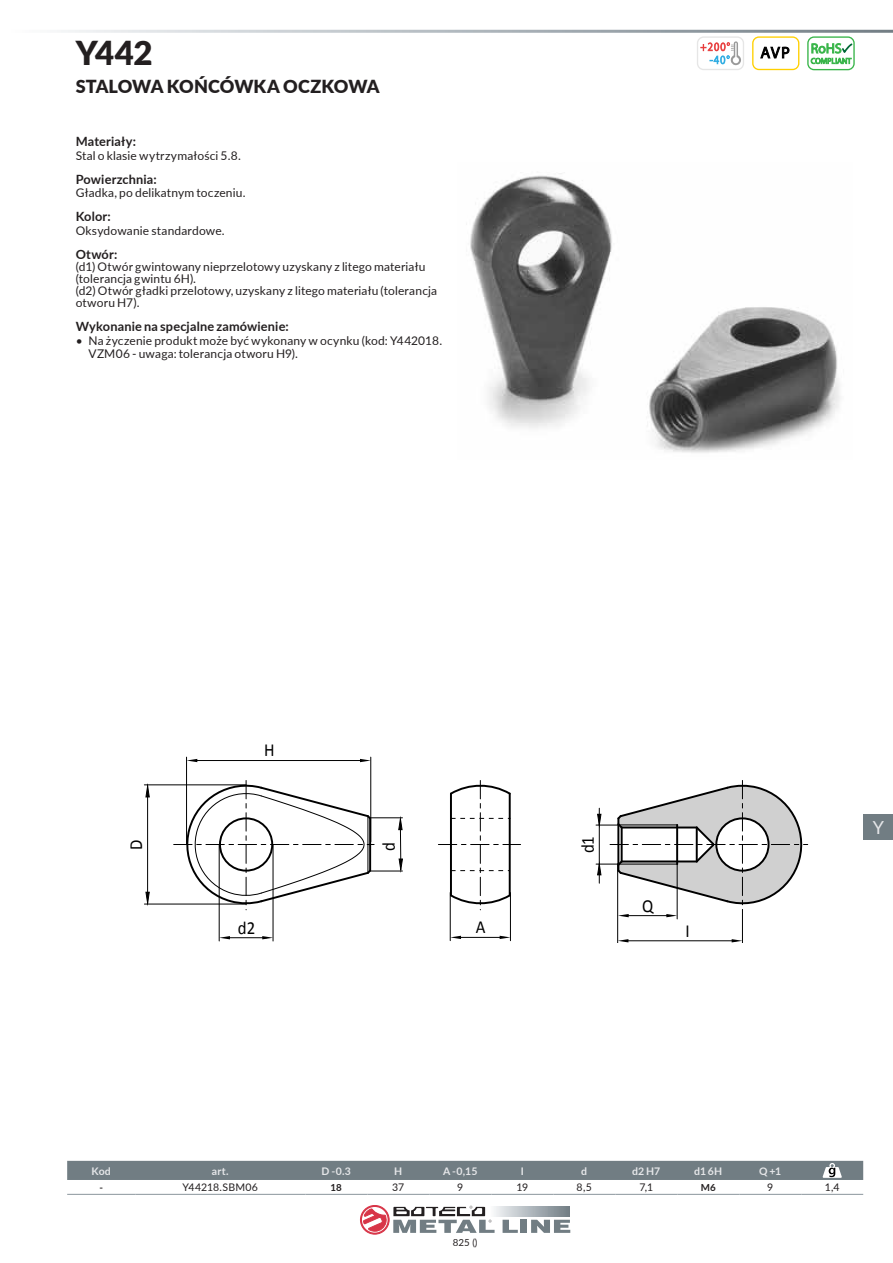
<style>
.page{position:relative;width:893px;height:1263px;background:#fff}
.page>*{position:absolute;margin:0;border:0;box-sizing:border-box;transform-origin:0 0}
.t1{font:900 33px "Lato";color:#231f20}
.t2{font:18.45px "Calibri";color:#000;scale:.91 1}
.t3{font:900 18px "Lato";letter-spacing:-.005em;color:#231f20}
.t4{font:18px "Lato";color:#e6e7e9}
.t5{font:700 12.75px "Lato";letter-spacing:.015em;color:#231f20}
.t6{font:12px/12px "Lato";letter-spacing:.015em;color:#231f20}
.t7{font:700 10.5px "Lato";letter-spacing:.01em;color:#e6e7e9}
.t8{font:10.5px "Lato";color:#231f20}
.t9{font:10.5px "Lato";letter-spacing:.02em;color:#231f20}
.t10{font:700 9.75px "Lato";color:#231f20}
.t11{font:9.75px "Lato";color:#231f20}
</style>
<div class="page">
<svg style="left:697px;top:36px;width:47px;height:34px"></svg>
<svg style="left:752px;top:36px;width:47px;height:34px"></svg>
<svg style="left:807px;top:36px;width:48px;height:34px"></svg>
<img style="left:470px;top:173px;width:370px;height:280px">
<svg style="left:174px;top:779px;width:200px;height:131px"></svg>
<svg style="left:262px;top:936px;width:11px;height:3px"></svg>
<hr style="left:273px;top:844px;width:1px;height:97px;background:#000">
<hr style="left:219px;top:844px;width:1px;height:97px;background:#000">
<hr style="left:228px;top:937px;width:39px;height:1px;background:#000">
<svg style="left:219px;top:936px;width:11px;height:3px"></svg>
<svg style="left:145px;top:786px;width:5px;height:11px"></svg>
<svg style="left:145px;top:892px;width:5px;height:11px"></svg>
<hr style="left:144px;top:904px;width:102px;height:1px;background:#000">
<hr style="left:144px;top:784px;width:102px;height:1px;background:#000">
<hr style="left:147px;top:785px;width:1px;height:119px;background:#000">
<hr style="left:677px;top:864px;width:1px;height:55px;background:#000">
<hr style="left:617px;top:864px;width:1px;height:78px;background:#000">
<svg style="left:360px;top:759px;width:10px;height:3px"></svg>
<hr style="left:370px;top:757px;width:1px;height:85px;background:#000">
<hr style="left:186px;top:757px;width:1px;height:87px;background:#000">
<hr style="left:195px;top:760px;width:170px;height:1px;background:#000">
<svg style="left:187px;top:759px;width:10px;height:3px"></svg>
<svg style="left:732px;top:939px;width:10px;height:3px"></svg>
<hr style="left:742px;top:910px;width:1px;height:32px;background:#000">
<hr style="left:626px;top:940px;width:110px;height:1px;background:#000">
<svg style="left:618px;top:939px;width:10px;height:3px"></svg>
<svg style="left:500px;top:936px;width:10px;height:3px"></svg>
<hr style="left:510px;top:892px;width:1px;height:49px;background:#000">
<hr style="left:450px;top:892px;width:1px;height:49px;background:#000">
<hr style="left:459px;top:937px;width:45px;height:1px;background:#000">
<svg style="left:450px;top:936px;width:11px;height:3px"></svg>
<svg style="left:438px;top:780px;width:83px;height:130px"></svg>
<svg style="left:596px;top:780px;width:213px;height:137px"></svg>
<hr style="left:599px;top:808px;width:1px;height:75px;background:#000">
<svg style="left:398px;top:818px;width:5px;height:12px"></svg>
<svg style="left:399px;top:858px;width:4px;height:12px"></svg>
<hr style="left:371px;top:871px;width:31px;height:1px;background:#000">
<hr style="left:370px;top:817px;width:32px;height:1px;background:#000">
<hr style="left:400px;top:827px;width:1px;height:35px;background:#000">
<hr style="left:67px;top:1194px;width:68px;height:1px;background:#97a1a7">
<hr style="left:135px;top:1194px;width:170px;height:1px;background:#97a1a7">
<hr style="left:305px;top:1194px;width:62px;height:1px;background:#97a1a7">
<hr style="left:367px;top:1194px;width:62px;height:1px;background:#97a1a7">
<hr style="left:429px;top:1194px;width:62px;height:1px;background:#97a1a7">
<hr style="left:491px;top:1194px;width:62px;height:1px;background:#97a1a7">
<hr style="left:553px;top:1194px;width:62px;height:1px;background:#97a1a7">
<hr style="left:615px;top:1194px;width:62px;height:1px;background:#97a1a7">
<hr style="left:677px;top:1194px;width:62px;height:1px;background:#97a1a7">
<hr style="left:739px;top:1194px;width:62px;height:1px;background:#97a1a7">
<hr style="left:801px;top:1194px;width:62px;height:1px;background:#97a1a7">
<div style="left:67px;top:1161px;width:796px;height:19px;background:#717d83"></div>
<svg style="left:360px;top:1205px;width:211px;height:30px"></svg>
<svg style="left:495px;top:1207px;width:75px;height:9px"></svg>
<svg style="left:360px;top:1205px;width:29px;height:29px"></svg>
<div style="left:360px;top:1205px;width:29px;height:29px;border:1px solid #d83548;border-radius:50%"></div>
<svg style="left:362px;top:1207px;width:26px;height:25px"></svg>
<svg style="left:363px;top:1208px;width:24px;height:24px"></svg>
<svg style="left:503px;top:1220px;width:15px;height:13px"></svg>
<div style="left:521px;top:1220px;width:6px;height:13px;background:#717d83"></div>
<svg style="left:531px;top:1220px;width:39px;height:13px"></svg>
<svg style="left:393px;top:1206px;width:102px;height:27px"></svg>
<div style="left:863px;top:814px;width:30px;height:26px;background:#717d83"></div>
<h1 class="t1" style="left:76px;top:28px;width:78px">Y442</h1>
<h3 class="t3" style="left:76px;top:73px;width:305px">STALOWA KOŃCÓWKA OCZKOWA</h3>
<p class="t5" style="left:76px;top:132px;width:62px">Materiały:</p>
<p class="t6" style="left:76px;top:149px;width:167px">Stal o klasie wytrzymałości 5.8.</p>
<p class="t5" style="left:76px;top:170px;width:83px">Powierzchnia:</p>
<p class="t6" style="left:76px;top:187px;width:171px">Gładka, po delikatnym toczeniu.</p>
<p class="t5" style="left:76px;top:207px;width:37px">Kolor:</p>
<p class="t6" style="left:76px;top:224px;width:151px">Oksydowanie standardowe.</p>
<p class="t5" style="left:76px;top:245px;width:43px">Otwór:</p>
<p class="t6" style="left:76px;top:260px;width:363px">(d1) Otwór gwintowany nieprzelotowy uzyskany z litego materiału (tolerancja gwintu 6H).<br>(d2) Otwór gładki przelotowy, uzyskany z litego materiału (tolerancja otworu H7).</p>
<p class="t5" style="left:76px;top:317px;width:215px">Wykonanie na specjalne zamówienie:</p>
<p class="t6" style="left:88px;top:333px;width:355px;line-height:13.5px;text-indent:-13px">• Na życzenie produkt może być wykonany w ocynku (kod: Y442018.<br>VZM06 - uwaga: tolerancja otworu H9).</p>
<h2 class="t2" style="left:123px;top:850px;width:13px;rotate:-90deg">D</h2>
<h2 class="t2" style="left:264px;top:737px;width:13px">H</h2>
<h2 class="t2" style="left:238px;top:915px;width:21px">d2</h2>
<h2 class="t2" style="left:376px;top:851px;width:11px;rotate:-90deg">d</h2>
<h2 class="t2" style="left:575px;top:853px;width:21px;rotate:-90deg">d1</h2>
<h2 class="t2" style="left:642px;top:893px;width:14px">Q</h2>
<h2 class="t2" style="left:476px;top:914px;width:12px">A</h2>
<h2 class="t2" style="left:686px;top:918px;width:6px">I</h2>
<h3 class="t4" style="left:873px;top:815px;width:13px">Y</h3>
<p class="t7" style="left:92px;top:1163px;width:21px">Kod</p>
<p class="t7" style="left:212px;top:1163px;width:18px">art.</p>
<p class="t7" style="left:322px;top:1163px;width:31px">D -0.3</p>
<p class="t7" style="left:394px;top:1163px;width:10px">H</p>
<p class="t7" style="left:443px;top:1163px;width:36px">A -0,15</p>
<p class="t7" style="left:521px;top:1163px;width:5px">I</p>
<p class="t7" style="left:581px;top:1163px;width:7px">d</p>
<p class="t7" style="left:632px;top:1163px;width:30px">d2 H7</p>
<p class="t7" style="left:694px;top:1163px;width:30px">d1 6H</p>
<p class="t7" style="left:759px;top:1163px;width:23px">Q +1</p>
<p class="t10" style="left:99px;top:1180px;width:5px">-</p>
<p class="t9" style="left:182px;top:1180px;width:77px">Y44218.SBM06</p>
<p class="t10" style="left:331px;top:1180px;width:13px">18</p>
<p class="t8" style="left:392px;top:1180px;width:14px">37</p>
<p class="t8" style="left:457px;top:1180px;width:8px">9</p>
<p class="t8" style="left:516px;top:1180px;width:13px">19</p>
<p class="t8" style="left:577px;top:1180px;width:17px">8,5</p>
<p class="t8" style="left:639px;top:1180px;width:15px">7,1</p>
<p class="t10" style="left:701px;top:1180px;width:17px">M6</p>
<p class="t8" style="left:767px;top:1180px;width:8px">9</p>
<p class="t8" style="left:825px;top:1180px;width:16px">1,4</p>
<p class="t11" style="left:453px;top:1235px;width:26px">825 ()</p>
</div>
